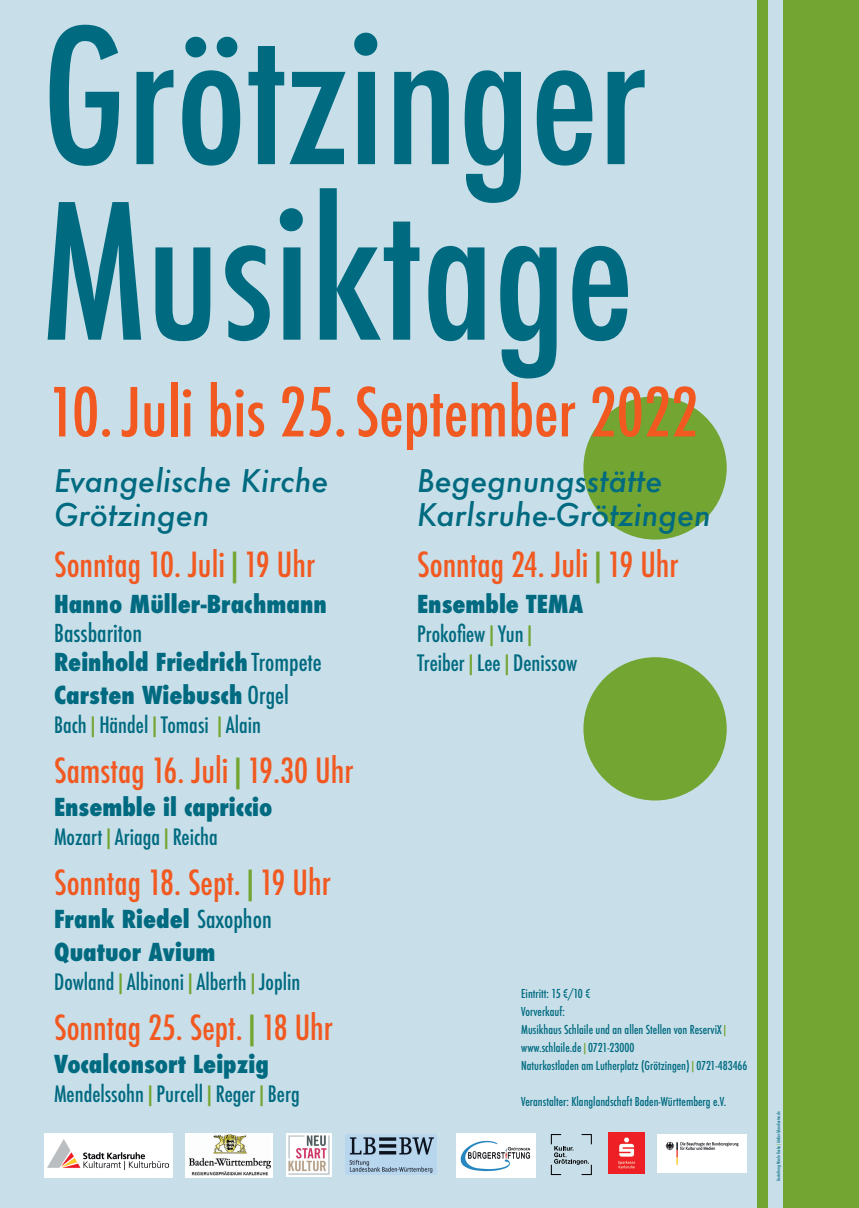
<style>
.page{position:relative;width:859px;height:1208px;background:#fff}
.page>*{position:absolute;margin:0;border:0;box-sizing:border-box;transform-origin:0 0}
.t1{font:500 condensed 182.5px/175.5px "Futura";color:#006a80}
.t2{font:500 condensed 65.6px "Futura";color:#f15921}
.t3{font:500 condensed 33.7px "Futura";color:#f15921}
.t4{font:italic 500 30.3px/34.2px "Futura";color:#006a80}
.t5{font:800 condensed 24.1px/32.7px "Futura";color:#006a80}
.t6{font:500 condensed 24.1px/28.9px "Futura";color:#006a80}
.t7{font:500 condensed 22px/28.9px "Futura";color:#006a80}
.t8{font:500 condensed 12px/18px "Futura";color:#006a80}
.t9{font:500 condensed 4.5px "Futura";color:#006a80}
.s1{color:#73a532}
.s2{font-weight:800}
.s3{font-weight:500}
</style>
<div class="page">
<div style="left:0;top:0;width:857px;height:1208px;background:#c8dfe9"></div>
<div style="left:784px;top:0;width:75px;height:1208px;background:#73a532"></div>
<div style="left:758px;top:0;width:10px;height:1208px;background:#73a532"></div>
<div style="left:583px;top:657px;width:144px;height:143px;background:#73a532;border-radius:50%"></div>
<div style="left:583px;top:396px;width:144px;height:143px;background:#73a532;border-radius:50%"></div>
<div style="left:186px;top:1132px;width:87px;height:45px;background:linear-gradient(to bottom,#fff,#fff)"></div>
<img style="left:189px;top:1134px;width:82px;height:41px">
<div style="left:44px;top:1132px;width:128px;height:45px;background:#fff"></div>
<img style="left:47px;top:1139px;width:121px;height:30px">
<div style="left:456px;top:1132px;width:79px;height:45px;background:#fff"></div>
<img style="left:460px;top:1140px;width:71px;height:32px">
<img style="left:287px;top:1133px;width:44px;height:44px">
<img style="left:346px;top:1134px;width:90px;height:40px">
<svg style="left:551px;top:1134px;width:41px;height:41px"></svg>
<img style="left:608px;top:1132px;width:36px;height:41px">
<img style="left:657px;top:1134px;width:89px;height:38px">
<h1 class="t1" style="left:42px;top:10px;width:606px">Grötzinger<br>Musiktage</h1>
<h2 class="t2" style="left:48px;top:370px;width:651px">10. Juli bis 25. September 2022</h2>
<h3 class="t4" style="left:417px;top:463px;width:295px">Begegnungsstätte<br>Karlsruhe-Grötzingen</h3>
<h3 class="t3" style="left:417px;top:543px;width:263px">Sonntag 24. Juli<span class="s1">|</span>19 Uhr</h3>
<h3 class="t5" style="left:417px;top:588px;width:168px">Ensemble TEMA</h3>
<h3 class="t7" style="left:417px;top:619px;width:162px">Prokofiew<span class="s1">|</span>Yun<span class="s1">|<br></span>Treiber<span class="s1">|</span>Lee<span class="s1">|</span>Denissow</h3>
<h3 class="t4" style="left:54px;top:463px;width:276px">Evangelische Kirche<br>Grötzingen</h3>
<h3 class="t3" style="left:54px;top:543px;width:263px">Sonntag 10. Juli<span class="s1">|</span>19 Uhr</h3>
<h3 class="t5" style="left:54px;top:588px;width:274px">Hanno Müller-Brachmann</h3>
<h3 class="t6" style="left:54px;top:619px;width:269px">Bassbariton<br><span class="s2">Reinhold Friedrich</span> Trompete</h3>
<h3 class="t5" style="left:54px;top:678px;width:236px">Carsten Wiebusch <span class="s3">Orgel</span></h3>
<h3 class="t7" style="left:54px;top:710px;width:209px">Bach<span class="s1">|</span>Händel<span class="s1">|</span>Tomasi <span class="s1">|</span>Alain</h3>
<h3 class="t3" style="left:54px;top:749px;width:301px">Samstag 16. Juli<span class="s1">|</span>19.30 Uhr</h3>
<h3 class="t5" style="left:54px;top:791px;width:220px">Ensemble il capriccio</h3>
<h3 class="t7" style="left:54px;top:822px;width:165px">Mozart<span class="s1">|</span>Ariaga<span class="s1">|</span>Reicha</h3>
<h3 class="t3" style="left:54px;top:861px;width:278px">Sonntag 18. Sept.<span class="s1">|</span>19 Uhr</h3>
<h3 class="t5" style="left:54px;top:903px;width:219px">Frank Riedel <span class="s3">Saxophon<br></span>Quatuor Avium</h3>
<h3 class="t7" style="left:54px;top:967px;width:248px">Dowland<span class="s1">|</span>Albinoni<span class="s1">|</span>Alberth<span class="s1">|</span>Joplin</h3>
<h3 class="t3" style="left:54px;top:1006px;width:280px">Sonntag 25. Sept.<span class="s1">|</span>18 Uhr</h3>
<h3 class="t5" style="left:54px;top:1048px;width:216px">Vocalconsort Leipzig</h3>
<h3 class="t7" style="left:54px;top:1079px;width:247px">Mendelssohn<span class="s1">|</span>Purcell<span class="s1">|</span>Reger<span class="s1">|</span>Berg</h3>
<p class="t8" style="left:521px;top:984px;width:228px">Eintritt: 15 €/10 €<br>Vorverkauf:<br>Musikhaus Schlaile und an allen Stellen von ReserviX<span class="s1">| </span>www.schlaile.de<span class="s1">|</span>0721-23000<br>Naturkostladen am Lutherplatz (Grötzingen)<span class="s1">|</span>0721-483466</p>
<p class="t8" style="left:521px;top:1092px;width:207px">Veranstalter: Klanglandschaft Baden-Württemberg e.V.</p>
<p class="t9" style="left:776px;top:1180px;width:71px;rotate:-90deg">Gestaltung: Nicola Koska<span class="s1">|</span>Atelier-Schaukasten.de</p>
</div>
